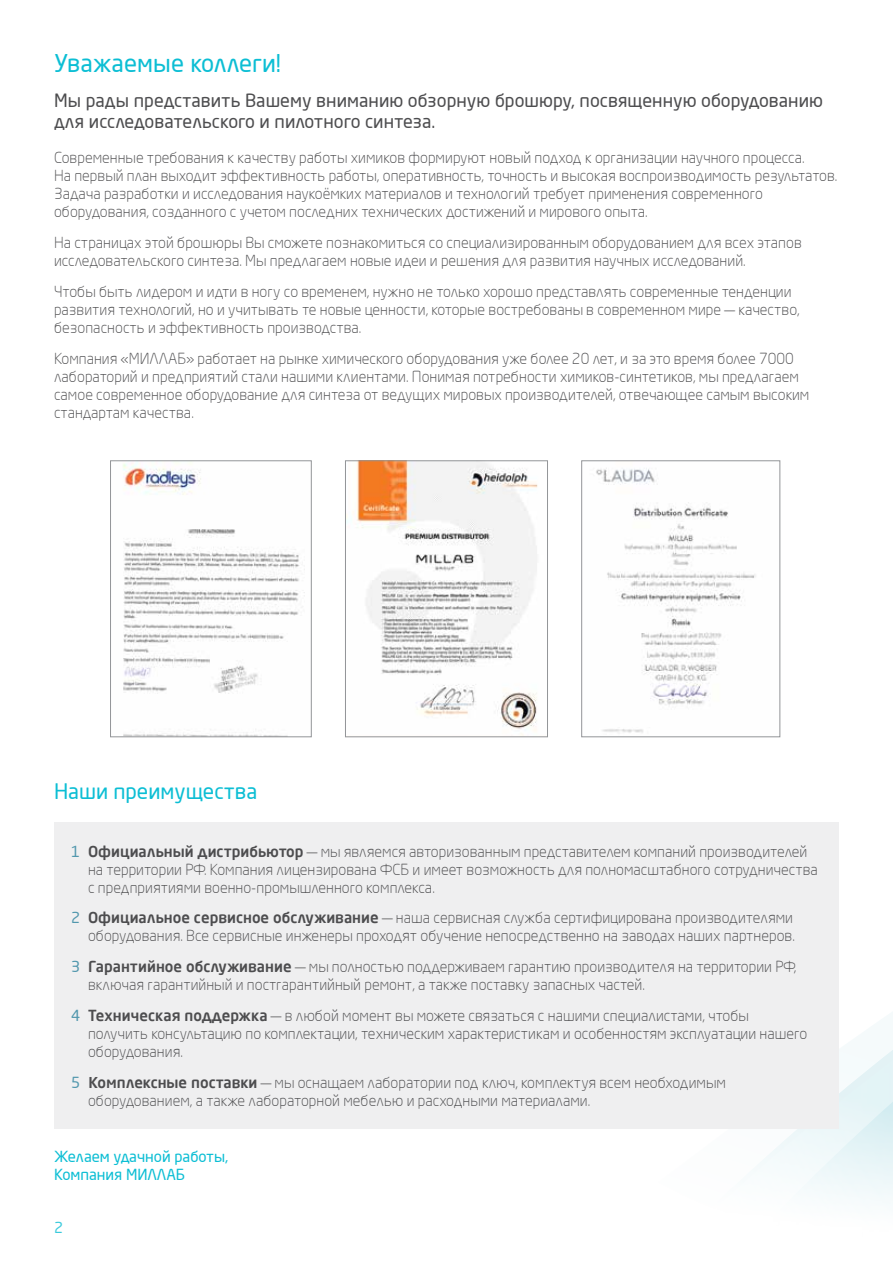
<style>
.page{position:relative;width:893px;height:1263px;background:#fff}
.page>*{position:absolute;margin:0;border:0;box-sizing:border-box;transform-origin:0 0}
.t1{font:24px "Neo Sans Pro";letter-spacing:.005em;color:#0cbed4}
.t2{font:21px "Neo Sans Pro";color:#0cbed4}
.t3{font:18px/21.6px "Neo Sans Pro";letter-spacing:.005em;color:#4d4d4f}
.t4{font:300 15px/18px "Neo Sans Pro";letter-spacing:.005em;color:#4d4d4f}
.t5{font:15px/18px "Neo Sans Pro";color:#0cbed4}
.s1{font-weight:400;color:#5197ad}
.s2{font-weight:500}
</style>
<div class="page">
<svg style="left:713px;top:681px;width:180px;height:519px"></svg>
<img style="left:596px;top:468px;width:182px;height:267px">
<div style="left:581px;top:460px;width:199px;height:277px;border:1px solid #939598"></div>
<img style="left:123px;top:462px;width:182px;height:273px">
<div style="left:110px;top:460px;width:202px;height:277px;border:1px solid #939598"></div>
<img style="left:347px;top:462px;width:191px;height:273px">
<div style="left:345px;top:460px;width:203px;height:277px;border:1px solid #939598"></div>
<div style="left:54px;top:822px;width:785px;height:306px;background:#efeff0"></div>
<h1 class="t1" style="left:54px;top:49px;width:229px">Уважаемые коллеги!</h1>
<p class="t3" style="left:54px;top:89px;width:771px">Мы рады представить Вашему вниманию обзорную брошюру, посвященную оборудованию для исследовательского и пилотного синтеза.</p>
<p class="t4" style="left:54px;top:149px;width:785px">Современные требования к качеству работы химиков формируют новый подход к организации научного процесса.<br>На первый план выходит эффективность работы, оперативность, точность и высокая воспроизводимость результатов.<br>Задача разработки и исследования наукоёмких материалов и технологий требует применения современного оборудования, созданного с учетом последних технических достижений и мирового опыта.</p>
<p class="t4" style="left:54px;top:233px;width:749px">На страницах этой брошюры Вы cможете познакомиться со специализированным оборудованием для всех этапов исследовательского синтеза. Мы предлагаем новые идеи и решения для развития научных исследований.</p>
<p class="t4" style="left:54px;top:282px;width:747px">Чтобы быть лидером и идти в ногу со временем, нужно не только хорошо представлять современные тенденции развития технологий, но и учитывать те новые ценности, которые востребованы в современном мире — качество, безопасность и эффективность производства.</p>
<p class="t4" style="left:54px;top:349px;width:757px">Компания «МИЛЛАБ» работает на рынке химического оборудования уже более 20 лет, и за это время более 7000 лабораторий и предприятий стали нашими клиентами. Понимая потребности химиков-синтетиков, мы предлагаем самое современное оборудование для синтеза от ведущих мировых производителей, отвечающее самым высоким стандартам качества.</p>
<h2 class="t2" style="left:54px;top:778px;width:205px">Наши преимущества</h2>
<p class="t4" style="left:88px;top:842px;width:731px;text-indent:-17px"><span class="s1">1</span> <span class="s2">Официальный дистрибьютор</span> — мы являемся авторизованным представителем компаний производителей на территории РФ. Компания лицензирована ФСБ и имеет возможность для полномасштабного сотрудничества с предприятиями военно-промышленного комплекса.</p>
<p class="t4" style="left:71px;top:909px;width:725px;text-align:right"><span class="s1">2</span> <span class="s2">Официальное сервисное обслуживание</span> — наша сервисная служба сертифицирована производителями оборудования. Все сервисные инженеры проходят обучение непосредственно на заводах наших партнеров.</p>
<p class="t4" style="left:88px;top:957px;width:710px;text-indent:-17px"><span class="s1">3</span> <span class="s2">Гарантийное обслуживание</span> — мы полностью поддерживаем гарантию производителя на территории РФ, включая гарантийный и постгарантийный ремонт, а также поставку запасных частей.</p>
<p class="t4" style="left:88px;top:1006px;width:721px;text-indent:-17px"><span class="s1">4</span> <span class="s2">Техническая поддержка</span> — в любой момент вы можете связаться с нашими специалистами, чтобы получить консультацию по комплектации, техническим характеристикам и особенностям эксплуатации нашего оборудования.</p>
<p class="t4" style="left:88px;top:1073px;width:639px;text-indent:-17px"><span class="s1">5</span> <span class="s2">Комплексные поставки</span> — мы оснащаем лаборатории под ключ, комплектуя всем необходимым оборудованием, а также лабораторной мебелью и расходными материалами.</p>
<p class="t5" style="left:54px;top:1147px;width:176px">Желаем удачной работы,<br>Компания МИЛЛАБ</p>
<p class="t5" style="left:54px;top:1218px;width:11px">2</p>
</div>
